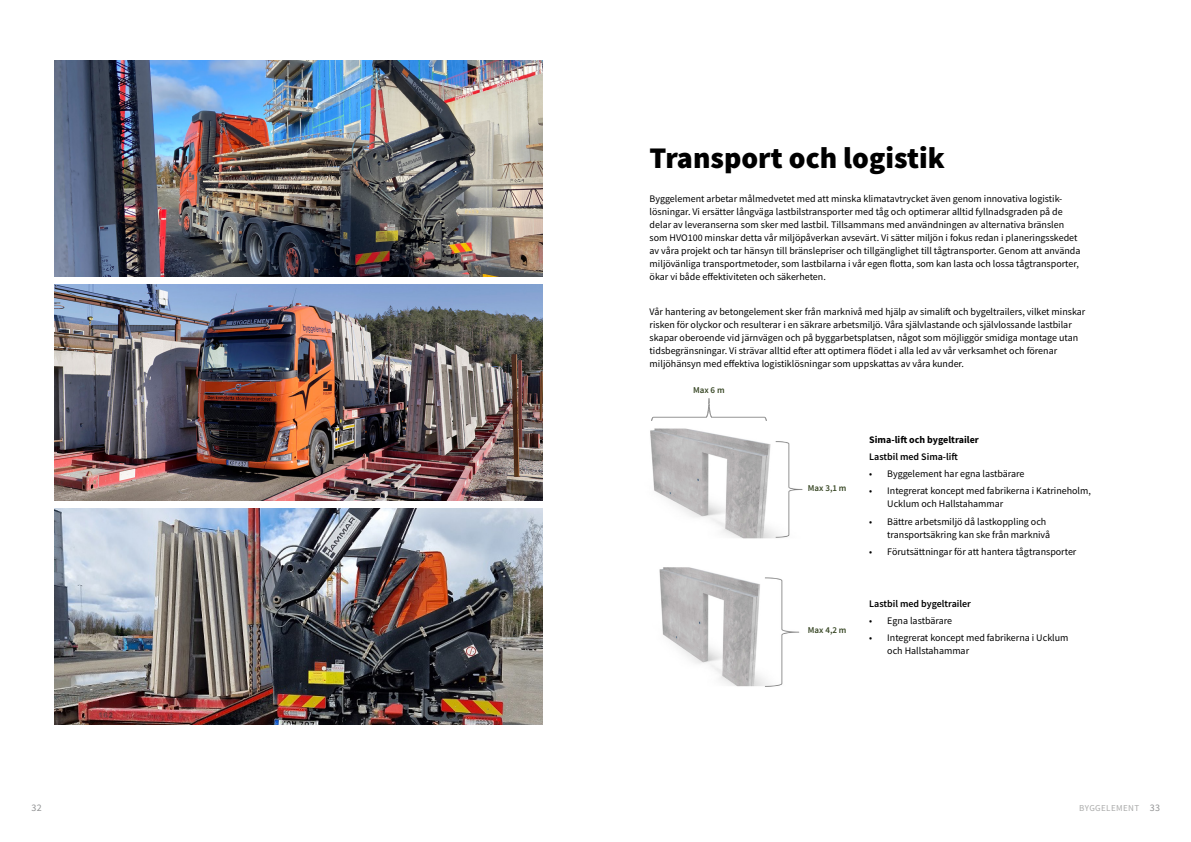
<style>
.page{position:relative;width:1191px;height:842px;background:#fff}
.page>*{position:absolute;margin:0;border:0;box-sizing:border-box;transform-origin:0 0}
.t1{font:900 30px "Source Sans Pro";color:#000}
.t2{font:10px/13px "Source Sans Pro";color:#000}
.t3{font:600 10px "Source Sans Pro";color:#000}
.t4{font:700 10px "Source Sans Pro";color:#000}
.t5{font:10px "Source Sans Pro";color:#919293}
.t6{font:600 9px "Source Sans Pro";color:#394826}
.t7{font:9px "Source Sans Pro";letter-spacing:.04em;color:#aaabaa}
.s1{font-size:10px;color:#919293}
</style>
<div class="page">
<img style="left:54px;top:61px;width:488px;height:215px">
<img style="left:54px;top:285px;width:488px;height:215px">
<img style="left:54px;top:509px;width:488px;height:215px">
<img style="left:659px;top:567px;width:141px;height:120px">
<img style="left:651px;top:398px;width:116px;height:23px">
<img style="left:650px;top:428px;width:153px;height:111px">
<h1 class="t1" style="left:649px;top:138px;width:297px">Transport och logistik</h1>
<p class="t2" style="left:649px;top:193px;width:432px">Byggelement arbetar målmedvetet med att minska klimatavtrycket även genom innovativa logistik&shy;lösningar. Vi ersätter långväga lastbilstransporter med tåg och optimerar alltid fyllnadsgraden på de delar av leveranserna som sker med lastbil. Tillsammans med användningen av alternativa bränslen som HVO100 minskar detta vår miljöpåverkan avsevärt. Vi sätter miljön i fokus redan i planeringsskedet av våra projekt och tar hänsyn till bränslepriser och tillgänglighet till tågtransporter. Genom att använda miljövänliga transportmetoder, som lastbilarna i vår egen flotta, som kan lasta och lossa tågtransporter, ökar vi både effektiviteten och säkerheten.</p>
<p class="t2" style="left:649px;top:305px;width:437px">Vår hantering av betongelement sker från marknivå med hjälp av simalift och bygeltrailers, vilket minskar risken för olyckor och resulterar i en säkrare arbetsmiljö. Våra självlastande och självlossande lastbilar skapar oberoende vid järnvägen och på byggarbetsplatsen, något som möjliggör smidiga montage utan tidsbegränsningar. Vi strävar alltid efter att optimera flödet i alla led av vår verksamhet och förenar miljöhänsyn med effektiva logistiklösningar som uppskattas av våra kunder.</p>
<p class="t6" style="left:693px;top:384px;width:33px">Max 6 m</p>
<p class="t6" style="left:808px;top:482px;width:40px">Max 3,1 m</p>
<p class="t6" style="left:808px;top:624px;width:40px">Max 4,2 m</p>
<p class="t4" style="left:869px;top:433px;width:111px">Sima-lift och bygeltrailer</p>
<p class="t3" style="left:869px;top:450px;width:90px">Lastbil med Sima-lift</p>
<p class="t2" style="left:869px;top:467px;width:157px">• Byggelement har egna lastbärare</p>
<p class="t2" style="left:887px;top:484px;width:205px;text-indent:-18px">• Integrerat koncept med fabrikerna i Katrineholm,<br>Ucklum och Hallstahammar</p>
<p class="t2" style="left:887px;top:515px;width:164px;text-indent:-18px">• Bättre arbetsmiljö då lastkoppling och transportsäkring kan ske från marknivå</p>
<p class="t2" style="left:869px;top:545px;width:209px">• Förutsättningar för att hantera tågtransporter</p>
<p class="t3" style="left:869px;top:597px;width:103px">Lastbil med bygeltrailer</p>
<p class="t2" style="left:869px;top:614px;width:84px">• Egna lastbärare</p>
<p class="t2" style="left:887px;top:631px;width:183px;text-indent:-18px">• Integrerat koncept med fabrikerna i Ucklum och Hallstahammar</p>
<p class="t5" style="left:31px;top:801px;width:12px">32</p>
<p class="t7" style="left:1079px;top:802px;width:82px">BYGGELEMENT <span class="s1">33</span></p>
</div>
